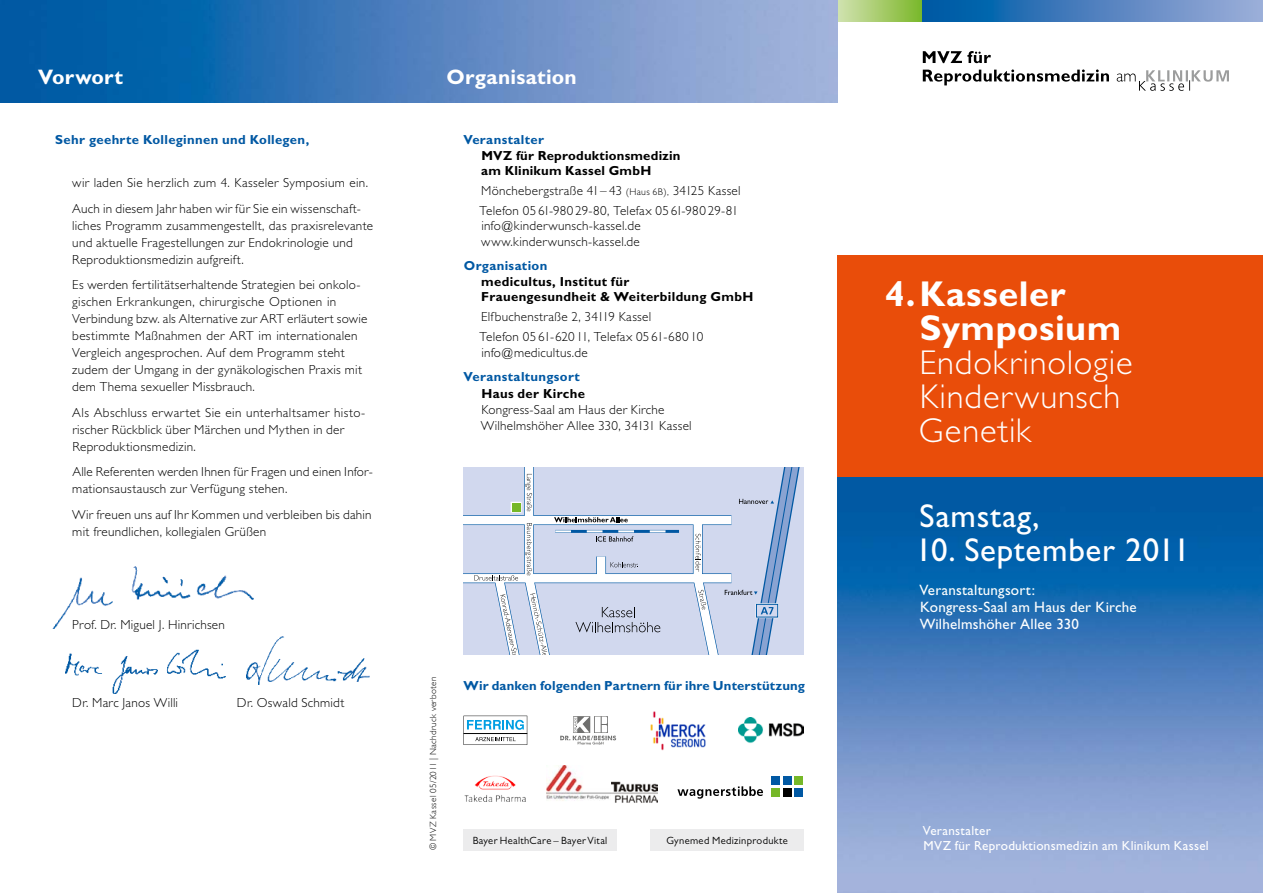
<style>
.page{position:relative;width:1263px;height:893px;background:#fff}
.page>*{position:absolute;margin:0;border:0;box-sizing:border-box;transform-origin:0 0}
.t1{font:700 36px/34px "Gill Sans";letter-spacing:.015em;color:#fff}
.t2{font:300 34.5px/34px "Gill Sans";letter-spacing:.025em;color:#fff}
.t3{font:33px "Gill Sans";letter-spacing:.02em;color:#fff}
.t4{font:700 21px "Gill Sans";letter-spacing:.01em;color:#fff}
.t5{font:15px/17px "Gill Sans";letter-spacing:.015em;color:#fff}
.t6{font:300 13.2px/17px "Gill Sans";letter-spacing:.02em;color:#000}
.t7{font:700 13.2px "Gill Sans";letter-spacing:.025em;color:#0058a3}
.t8{font:700 13.2px/15px "Gill Sans";letter-spacing:.025em;color:#000}
.t9{font:13.2px/15.8px "Gill Sans";letter-spacing:.02em;color:#fff}
.t10{font:10.5px "Gill Sans";letter-spacing:.03em;color:#000}
.t11{font:300 9px "Gill Sans";letter-spacing:.04em;color:#000}
.s1{font-size:9.75px}
</style>
<div class="page">
<div style="left:651px;top:829px;width:153px;height:21px;background:#ececed"></div>
<div style="left:463px;top:829px;width:154px;height:21px;background:#ececed"></div>
<img style="left:66px;top:649px;width:159px;height:44px">
<div style="left:838px;top:0;width:85px;height:21px;background:linear-gradient(to right,#d2e2b0,#7ab729)"></div>
<img style="left:838px;top:476px;width:425px;height:417px">
<div style="left:838px;top:255px;width:425px;height:221px;background:#e94d0a"></div>
<img style="left:0;top:0;width:838px;height:102px">
<svg style="left:923px;top:0;width:340px;height:21px;background:#4980be"></svg>
<svg style="left:923px;top:51px;width:68px;height:12px"></svg>
<svg style="left:923px;top:69px;width:306px;height:22px"></svg>
<div style="left:795px;top:468px;width:9px;height:187px;background:#d1d8ee"></div>
<svg style="left:463px;top:468px;width:332px;height:187px;background:#ccd6ec"></svg>
<div style="left:511px;top:502px;width:11px;height:11px;border:2px solid #fff"></div>
<div style="left:512px;top:503px;width:8px;height:9px;background:#76b828"></div>
<svg style="left:739px;top:499px;width:35px;height:5px"></svg>
<svg style="left:696px;top:534px;width:5px;height:38px"></svg>
<svg style="left:525px;top:523px;width:7px;height:52px"></svg>
<svg style="left:555px;top:530px;width:124px;height:12px"></svg>
<svg style="left:610px;top:562px;width:28px;height:6px"></svg>
<svg style="left:554px;top:517px;width:74px;height:5px"></svg>
<svg style="left:474px;top:575px;width:44px;height:5px"></svg>
<svg style="left:498px;top:590px;width:282px;height:65px;background:#c7d0e6"></svg>
<svg style="left:525px;top:474px;width:7px;height:37px"></svg>
<img style="left:53px;top:566px;width:201px;height:62px">
<img style="left:247px;top:637px;width:123px;height:47px">
<img style="left:650px;top:711px;width:56px;height:39px">
<svg style="left:463px;top:716px;width:64px;height:29px"></svg>
<div style="left:771px;top:777px;width:9px;height:8px;background:#0058a3"></div>
<div style="left:783px;top:777px;width:8px;height:8px;background:#0058a3"></div>
<div style="left:794px;top:777px;width:9px;height:8px;background:#76b828"></div>
<div style="left:771px;top:788px;width:9px;height:9px;background:#76b828"></div>
<div style="left:783px;top:788px;width:8px;height:9px;background:#000"></div>
<div style="left:794px;top:788px;width:9px;height:9px;background:#0058a3"></div>
<svg style="left:677px;top:786px;width:86px;height:13px"></svg>
<img style="left:739px;top:717px;width:65px;height:26px">
<img style="left:547px;top:765px;width:110px;height:38px">
<svg style="left:560px;top:716px;width:56px;height:28px"></svg>
<img style="left:464px;top:775px;width:62px;height:27px">
<h3 class="t4" style="left:38px;top:64px;width:86px">Vorwort</h3>
<p class="t7" style="left:55px;top:131px;width:255px">Sehr geehrte Kolleginnen und Kollegen,</p>
<p class="t6" style="left:72px;top:170px;width:297px;line-height:25.5px">wir laden Sie herzlich zum 4. Kasseler Symposium ein.<br>Auch in diesem Jahr haben wir für Sie ein wissenschaft-</p>
<p class="t6" style="left:72px;top:217px;width:302px">liches Programm zusammengestellt, das praxisrelevante und aktuelle Fragestellungen zur Endokrinologie und<br>Reproduktionsmedizin aufgreift.</p>
<p class="t6" style="left:72px;top:276px;width:297px">Es werden fertilitätserhaltende Strategien bei onkolo&shy;gischen Erkrankungen, chirurgische Optionen in Verbindung bzw. als Alternative zur ART erläutert sowie bestimmte Maßnahmen der ART im internationalen Vergleich angesprochen. Auf dem Programm steht zudem der Umgang in der gynäkologischen Praxis mit dem Thema sexueller Missbrauch.</p>
<p class="t6" style="left:72px;top:404px;width:294px">Als Abschluss erwartet Sie ein unterhaltsamer histo&shy;rischer Rückblick über Märchen und Mythen in der<br>Reproduktionsmedizin.</p>
<p class="t6" style="left:72px;top:464px;width:302px">Alle Referenten werden Ihnen für Fragen und einen Infor&shy;mationsaustausch zur Verfügung stehen.</p>
<p class="t6" style="left:72px;top:506px;width:301px">Wir freuen uns auf Ihr Kommen und verbleiben bis dahin mit freundlichen, kollegialen Grüßen</p>
<p class="t6" style="left:72px;top:617px;width:154px">Prof. Dr. Miguel J. Hinrichsen</p>
<p class="t6" style="left:72px;top:694px;width:107px">Dr. Marc Janos Willi</p>
<p class="t6" style="left:237px;top:694px;width:109px">Dr. Oswald Schmidt</p>
<h3 class="t4" style="left:446px;top:64px;width:132px">Organisation</h3>
<p class="t7" style="left:463px;top:131px;width:82px">Veranstalter</p>
<p class="t8" style="left:481px;top:148px;width:201px">MVZ für Reproduktionsmedizin am Klinikum Kassel GmbH</p>
<p class="t6" style="left:480px;top:180px;width:262px;line-height:20px">Mönchebergstraße 41– 43 <span class="s1">(Haus 6B),</span> 34125 Kassel<br>Telefon 05 61-980 29-80, Telefax 05 61-980 29-81</p>
<p class="t6" style="left:481px;top:218px;width:161px;line-height:15.8px">info@kinderwunsch-kassel.de www.kinderwunsch-kassel.de</p>
<p class="t7" style="left:464px;top:258px;width:85px">Organisation</p>
<p class="t8" style="left:481px;top:274px;width:274px">medicultus, Institut für<br>Frauengesundheit &amp; Weiterbildung GmbH</p>
<p class="t6" style="left:480px;top:307px;width:225px;line-height:20px">Elfbuchenstraße 2, 34119 Kassel<br>Telefon 05 61-620 11, Telefax 05 61-680 10</p>
<p class="t6" style="left:481px;top:344px;width:108px">info@medicultus.de</p>
<p class="t7" style="left:463px;top:369px;width:118px">Veranstaltungsort</p>
<p class="t8" style="left:481px;top:386px;width:105px">Haus der Kirche</p>
<p class="t6" style="left:481px;top:402px;width:212px;line-height:15.8px">Kongress-Saal am Haus der Kirche<br>Wilhelmshöher Allee 330, 34131 Kassel</p>
<p class="t11" style="left:428px;top:850px;width:175px;rotate:-90deg">© MVZ Kassel 05/2011 | Nachdruck verboten</p>
<p class="t7" style="left:463px;top:678px;width:343px">Wir danken folgenden Partnern für ihre Unterstützung</p>
<p class="t10" style="left:473px;top:834px;width:136px">Bayer HealthCare – Bayer Vital</p>
<p class="t10" style="left:666px;top:834px;width:123px">Gynemed Medizinprodukte</p>
<h1 class="t1" style="left:920px;top:277px;width:203px;text-indent:-35px">4.Kasseler<br>Symposium</h1>
<h2 class="t2" style="left:919px;top:346px;width:215px">Endokrinologie<br>Kinderwunsch<br>Genetik</h2>
<h3 class="t3" style="left:920px;top:497px;width:121px">Samstag,</h3>
<h3 class="t3" style="left:915px;top:531px;width:276px">10. September 2011</h3>
<p class="t5" style="left:919px;top:582px;width:219px">Veranstaltungsort:<br>Kongress-Saal am Haus der Kirche<br>Wilhelmshöher Allee 330</p>
<p class="t9" style="left:923px;top:822px;width:287px">Veranstalter<br>MVZ für Reproduktionsmedizin am Klinikum Kassel</p>
</div>
